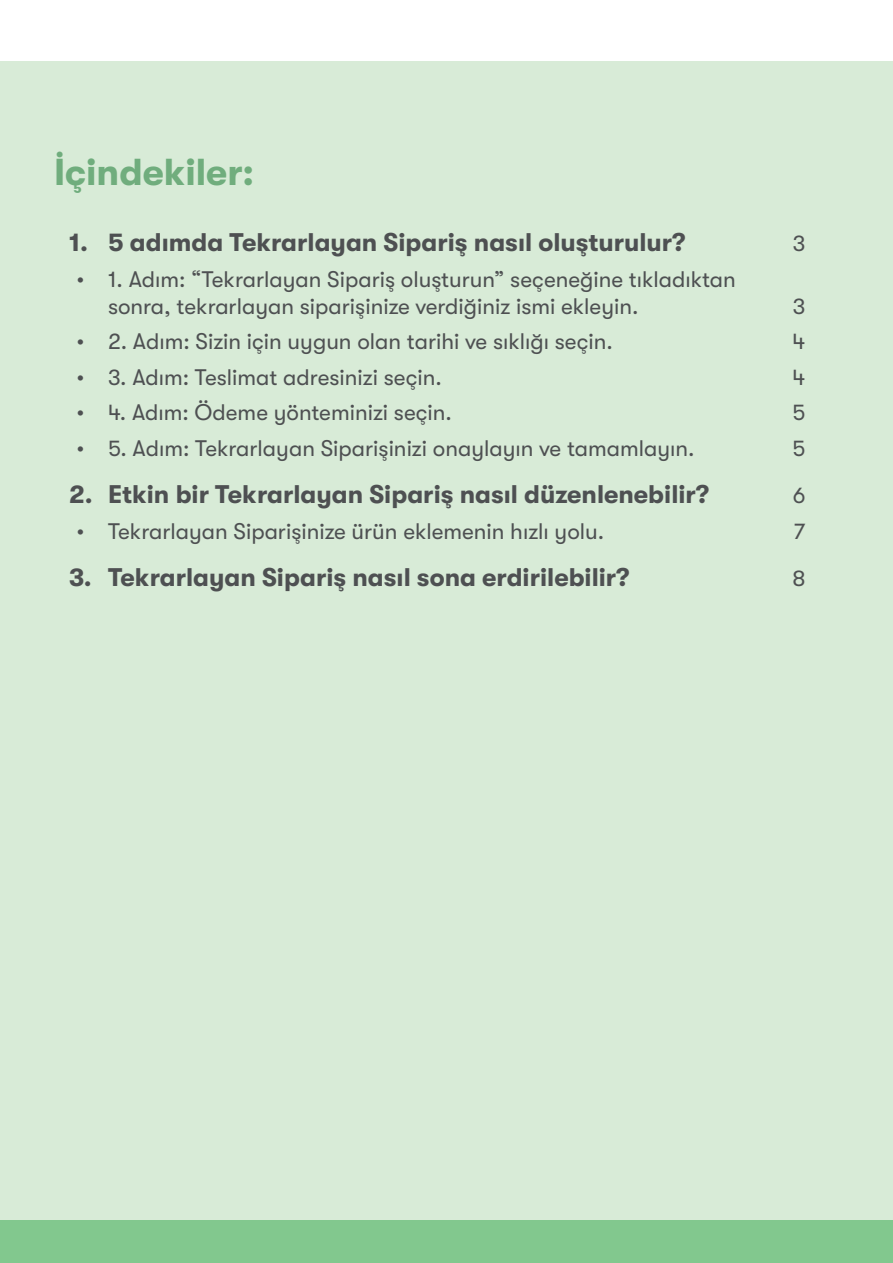
<style>
.page{position:relative;width:893px;height:1263px;background:#fff}
.page>*{position:absolute;margin:0;border:0;box-sizing:border-box;transform-origin:0 0}
.t1{font:700 37.5px "GT Walsheim";color:#70ad7d}
.t2{font:700 25.5px "GT Walsheim";color:#4e5052}
.t3{font:22.5px/27px "GT Walsheim";color:#4e5052}
</style>
<div class="page">
<div style="left:0;top:61px;width:893px;height:1202px;background:#d8ebd7"></div>
<div style="left:0;top:1220px;width:893px;height:43px;background:#82c88e"></div>
<p class="t1" style="left:54px;top:151px;width:202px">İçindekiler:</p>
<p class="t2" style="left:69px;top:228px;width:618px">1. 5 adımda Tekrarlayan Sipariş nasıl oluşturulur?</p>
<p class="t3" style="left:793px;top:230px;width:14px">3</p>
<p class="t3" style="left:108px;top:265px;width:629px;text-indent:-32px">• 1. Adım: “Tekrarlayan Sipariş oluşturun” seçeneğine tıkladıktan sonra, tekrarlayan siparişinize verdiğiniz ismi ekleyin.</p>
<p class="t3" style="left:793px;top:292px;width:14px">3</p>
<p class="t3" style="left:76px;top:328px;width:538px">• 2. Adım: Sizin için uygun olan tarihi ve sıklığı seçin.</p>
<p class="t3" style="left:792px;top:328px;width:14px">4</p>
<p class="t3" style="left:76px;top:364px;width:367px">• 3. Adım: Teslimat adresinizi seçin.</p>
<p class="t3" style="left:792px;top:364px;width:14px">4</p>
<p class="t3" style="left:76px;top:399px;width:377px">• 4. Adım: Ödeme yönteminizi seçin.</p>
<p class="t3" style="left:792px;top:399px;width:14px">5</p>
<p class="t3" style="left:76px;top:435px;width:620px">• 5. Adım: Tekrarlayan Siparişinizi onaylayın ve tamamlayın.</p>
<p class="t3" style="left:792px;top:435px;width:14px">5</p>
<p class="t2" style="left:69px;top:480px;width:642px">2. Etkin bir Tekrarlayan Sipariş nasıl düzenlenebilir?</p>
<p class="t3" style="left:793px;top:482px;width:14px">6</p>
<p class="t3" style="left:76px;top:518px;width:529px">• Tekrarlayan Siparişinize ürün eklemenin hızlı yolu.</p>
<p class="t3" style="left:794px;top:518px;width:13px">7</p>
<p class="t2" style="left:69px;top:563px;width:562px">3. Tekrarlayan Sipariş nasıl sona erdirilebilir?</p>
<p class="t3" style="left:792px;top:565px;width:15px">8</p>
</div>
